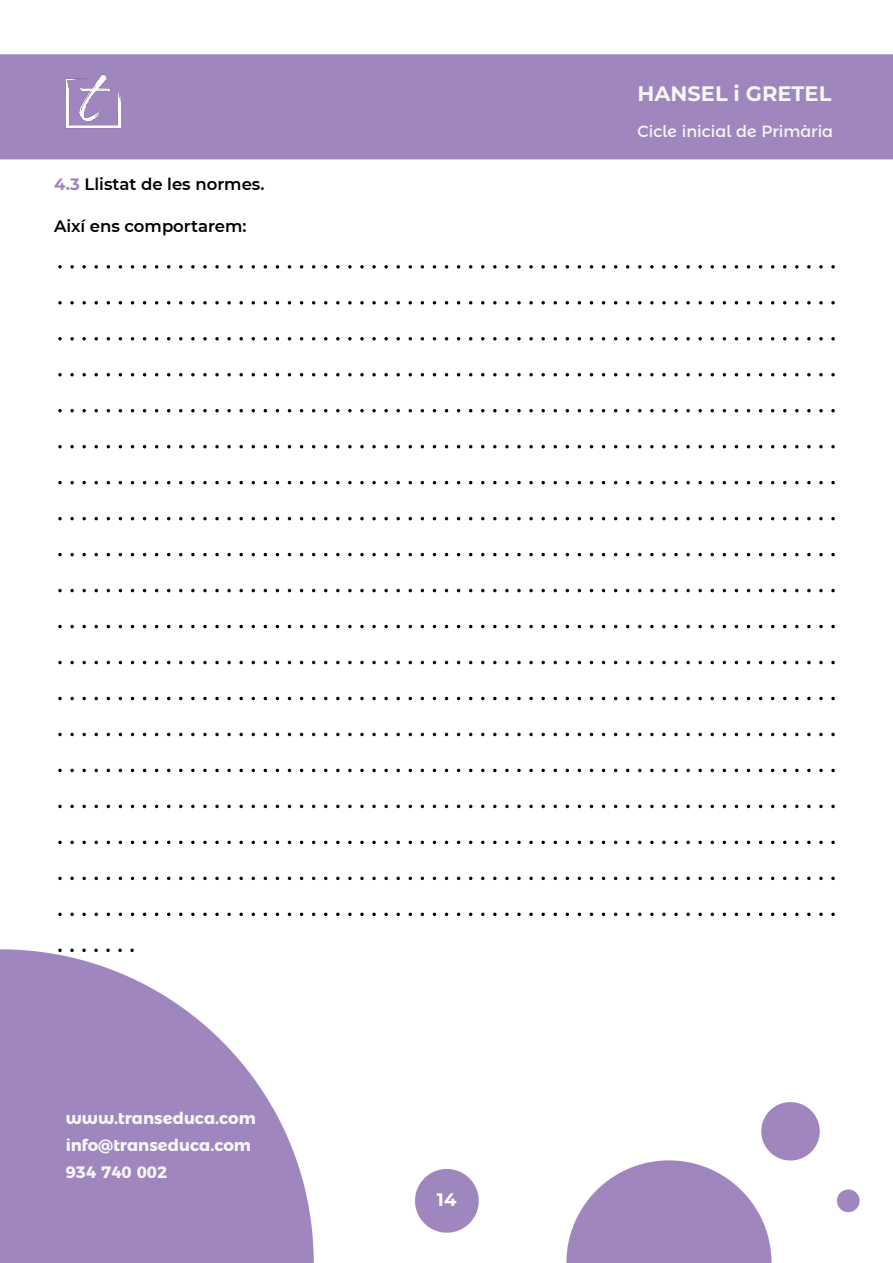
<style>
.page{position:relative;width:893px;height:1263px;background:#fff}
.page>*{position:absolute;margin:0;border:0;box-sizing:border-box;transform-origin:0 0}
.t1{font:100 66px "Montserrat";color:#000}
.t2{font:700 21px "Montserrat";color:#f6f6f6}
.t3{font:700 18px "Montserrat";color:#fff}
.t4{font:700 16.5px/27px "Montserrat Alternates";color:#f6f6f6}
.t5{font:600 16.5px "Montserrat";color:#000}
.t6{font:16.2px "Montserrat Alternates";color:#f6f6f6}
.s1{font-weight:700;color:#9f86be}
.s2{color:#fff}
</style>
<div class="page">
<img style="left:0;top:54px;width:893px;height:1209px">
<img style="left:66px;top:74px;width:55px;height:66px">
<p class="t2" style="left:637px;top:79px;width:195px">HANSEL i GRETEL</p>
<p class="t6" style="left:637px;top:119px;width:197px">Cicle inicial de Primària</p>
<p class="t5" style="left:54px;top:173px;width:212px"><span class="s1">4.3</span> Llistat de les normes.</p>
<p class="t5" style="left:54px;top:215px;width:194px">Així ens comportarem:</p>
<p class="t1" style="left:54px;top:201px;width:787px">.................................................................</p>
<p class="t1" style="left:54px;top:237px;width:787px">.................................................................</p>
<p class="t1" style="left:54px;top:273px;width:787px">.................................................................</p>
<p class="t1" style="left:54px;top:309px;width:787px">.................................................................</p>
<p class="t1" style="left:54px;top:345px;width:787px">.................................................................</p>
<p class="t1" style="left:54px;top:381px;width:787px">.................................................................</p>
<p class="t1" style="left:54px;top:417px;width:787px">.................................................................</p>
<p class="t1" style="left:54px;top:453px;width:787px">.................................................................</p>
<p class="t1" style="left:54px;top:489px;width:787px">.................................................................</p>
<p class="t1" style="left:54px;top:525px;width:787px">.................................................................</p>
<p class="t1" style="left:54px;top:561px;width:787px">.................................................................</p>
<p class="t1" style="left:54px;top:597px;width:787px">.................................................................</p>
<p class="t1" style="left:54px;top:633px;width:787px">.................................................................</p>
<p class="t1" style="left:54px;top:669px;width:787px">.................................................................</p>
<p class="t1" style="left:54px;top:704px;width:787px">.................................................................</p>
<p class="t1" style="left:54px;top:740px;width:787px">.................................................................</p>
<p class="t1" style="left:54px;top:776px;width:787px">.................................................................</p>
<p class="t1" style="left:54px;top:812px;width:787px">.................................................................</p>
<p class="t1" style="left:54px;top:848px;width:787px">.................................................................</p>
<p class="t1" style="left:54px;top:884px;width:98px">.......<span class="s2">.</span></p>
<p class="t4" style="left:66px;top:1103px;width:192px">www.transeduca.com info@transeduca.com<br>934 740 002</p>
<p class="t3" style="left:437px;top:1186px;width:21px">14</p>
</div>
